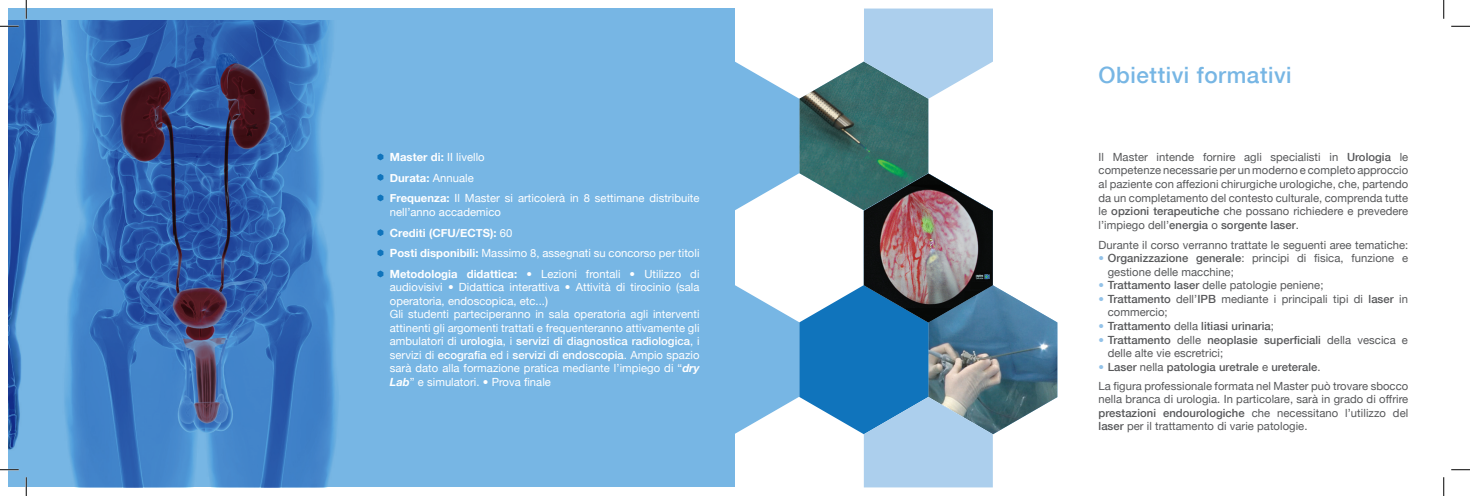
<style>
.page{position:relative;width:1470px;height:496px;background:#fff}
.page>*{position:absolute;margin:0;border:0;box-sizing:border-box;transform-origin:0 0}
.t1{font:500 22.5px "Helvetica Neue";letter-spacing:.025em;color:#77b6e4}
.t2{font:11.25px/13.5px "Helvetica Neue";letter-spacing:.005em;color:#57585a;text-align:justify}
.t3{font:11.25px/13.5px "Helvetica Neue";letter-spacing:.005em;color:#fff;text-align:justify}
.t4{font:500 11.25px "Helvetica Neue";letter-spacing:.005em;color:#57585a}
.t5{font:700 11.25px "Helvetica Neue";letter-spacing:.005em;color:#fff}
.s1{font-weight:400}
.s2{font-weight:700}
.s3{font-weight:500}
.s4{font-weight:700;font-style:italic}
.s5{color:#93c2e8}
.s6{font-weight:400;color:#93c2e8}
</style>
<div class="page">
<svg style="left:735px;top:9px;width:322px;height:478px"></svg>
<div style="left:9px;top:9px;width:726px;height:478px;background:#77b6e4"></div>
<img style="left:9px;top:20px;width:375px;height:467px">
<svg style="left:377px;top:153px;width:6px;height:7px"></svg>
<svg style="left:377px;top:174px;width:6px;height:7px"></svg>
<svg style="left:377px;top:194px;width:6px;height:7px"></svg>
<svg style="left:377px;top:229px;width:6px;height:7px"></svg>
<svg style="left:377px;top:249px;width:6px;height:7px"></svg>
<svg style="left:377px;top:270px;width:6px;height:7px"></svg>
<svg style="left:0;top:25px;width:19px;height:2px"></svg>
<svg style="left:1451px;top:25px;width:19px;height:2px"></svg>
<svg style="left:0;top:468px;width:19px;height:2px"></svg>
<svg style="left:1451px;top:469px;width:19px;height:1px"></svg>
<svg style="left:25px;top:0;width:2px;height:19px"></svg>
<svg style="left:25px;top:477px;width:2px;height:18px"></svg>
<svg style="left:1443px;top:0;width:1px;height:19px"></svg>
<svg style="left:1443px;top:477px;width:1px;height:18px"></svg>
<p class="t5" style="left:390px;top:150px;width:96px">Master di: <span class="s1">II livello</span></p>
<p class="t5" style="left:390px;top:171px;width:85px">Durata: <span class="s1">Annuale</span></p>
<p class="t3" style="left:390px;top:191px;width:311px"><span class="s2">Frequenza:</span> Il Master si articolerà in 8 settimane distribuite nell’anno accademico</p>
<p class="t5" style="left:390px;top:225px;width:124px">Crediti (CFU/ECTS): <span class="s1">60</span></p>
<p class="t3" style="left:390px;top:246px;width:311px"><span class="s2">Posti disponibili:</span> Massimo 8, assegnati su concorso per titoli</p>
<p class="t3" style="left:390px;top:267px;width:311px"><span class="s2">Metodologia didattica:</span> • Lezioni frontali • Utilizzo di audiovisivi • Didattica interattiva • Attività di tirocinio (sala operatoria, endoscopica, etc...)</p>
<p class="t3" style="left:390px;top:307px;width:311px">Gli studenti parteciperanno in sala operatoria agli interventi attinenti gli argomenti trattati e frequenteranno attivamente gli ambulatori di <span class="s3">urologia</span>, i <span class="s3">servizi di diagnostica radiologica</span>, i servizi di <span class="s3">ecografia</span> ed i <span class="s3">servizi di endoscopia</span>. Ampio spazio sarà dato alla formazione pratica mediante l’impiego di “<span class="s4">dry Lab</span>” e simulatori. • Prova finale</p>
<p class="t1" style="left:1098px;top:62px;width:195px">Obiettivi formativi</p>
<p class="t2" style="left:1098px;top:150px;width:311px">Il Master intende fornire agli specialisti in <span class="s3">Urologia</span> le competenze necessarie per un moderno e completo approccio al paziente con affezioni chirurgiche urologiche, che, partendo da un completamento del contesto culturale, comprenda tutte le <span class="s3">opzioni terapeutiche</span> che possano richiedere e prevedere l’impiego dell’<span class="s3">energia</span> o <span class="s3">sorgente laser</span>.</p>
<p class="t2" style="left:1098px;top:238px;width:311px">Durante il corso verranno trattate le seguenti aree tematiche:</p>
<p class="t2" style="left:1098px;top:251px;width:311px"><span class="s5">•</span> <span class="s3">Organizzazione generale</span>: principi di fisica, funzione e</p>
<p class="t2" style="left:1098px;top:278px;width:226px"><span class="s5">•</span> <span class="s3">Trattamento laser</span> delle patologie peniene;</p>
<p class="t2" style="left:1098px;top:292px;width:311px"><span class="s5">•</span> <span class="s3">Trattamento</span> dell’<span class="s3">IPB</span> mediante i principali tipi di <span class="s3">laser</span> in</p>
<p class="t4" style="left:1098px;top:319px;width:177px"><span class="s6">•</span> Trattamento <span class="s1">della</span> litiasi urinaria<span class="s1">;</span></p>
<p class="t4" style="left:1098px;top:332px;width:311px"><span class="s6">•</span> Trattamento <span class="s1">delle</span> neoplasie superficiali <span class="s1">della vescica e</span></p>
<p class="t4" style="left:1098px;top:359px;width:224px"><span class="s6">•</span> Laser <span class="s1">nella</span> patologia uretrale <span class="s1">e</span> ureterale<span class="s1">.</span></p>
<p class="t2" style="left:1108px;top:265px;width:128px">gestione delle macchine;</p>
<p class="t2" style="left:1108px;top:305px;width:61px">commercio;</p>
<p class="t2" style="left:1108px;top:346px;width:117px">delle alte vie escretrici;</p>
<p class="t2" style="left:1098px;top:379px;width:311px">La figura professionale formata nel Master può trovare sbocco nella branca di urologia. In particolare, sarà in grado di offrire <span class="s3">prestazioni endourologiche</span> che necessitano l’utilizzo del <span class="s3">laser</span> per il trattamento di varie patologie.</p>
</div>
